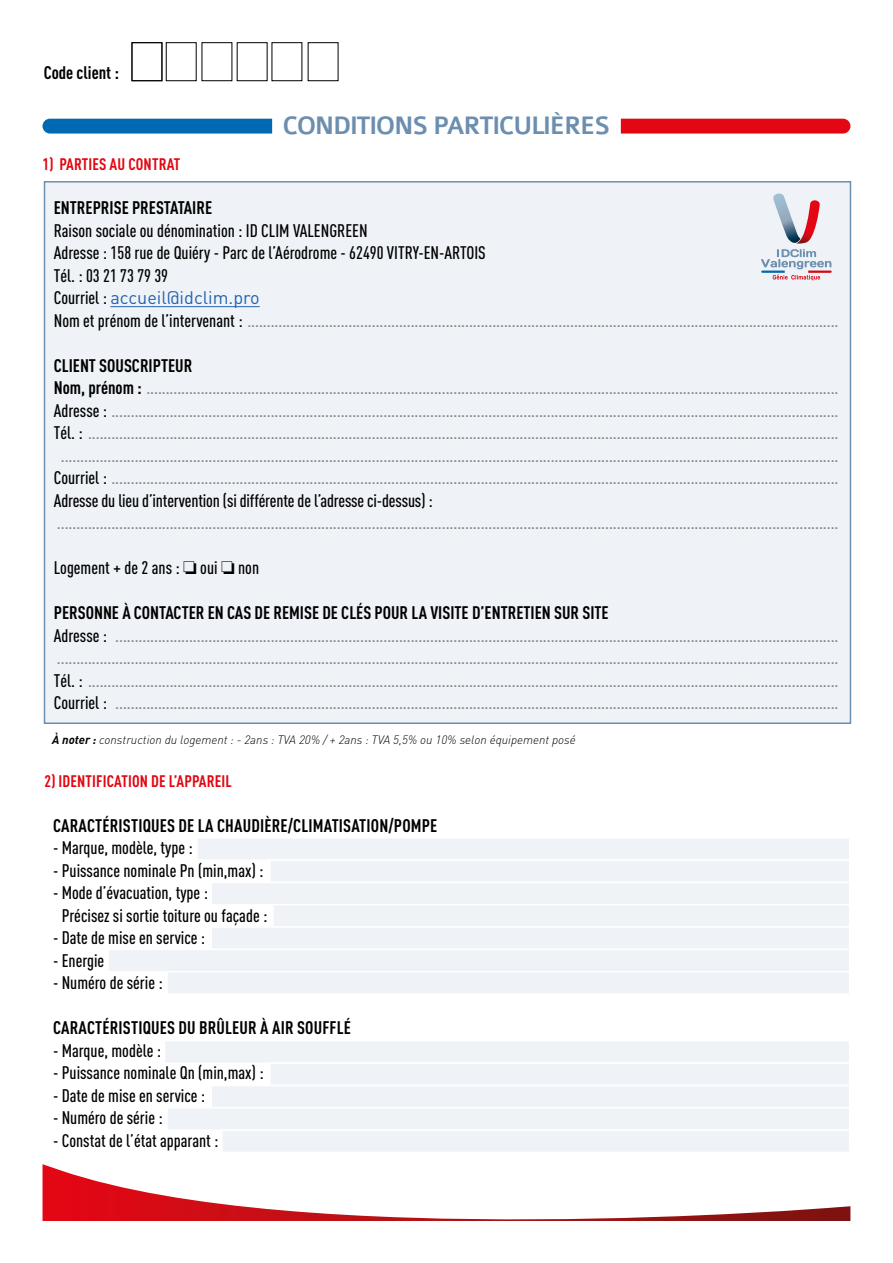
<style>
.page{position:relative;width:893px;height:1263px;background:#fff}
.page>*{position:absolute;margin:0;border:0;box-sizing:border-box;transform-origin:0 0}
.t1{font:500 27px "Colaborate";letter-spacing:-.05em;color:#6c8eaf}
.t2{font:500 condensed 18px/22.5px "DINOT";color:#878787}
.t3{font:500 condensed 18px/22.5px "DINOT";color:#000}
.t4{font:700 condensed 18px "DINOT";letter-spacing:.01em;color:#000}
.t5{font:700 condensed 16.5px "DINOT";letter-spacing:.01em;color:#e30613}
.t6{font:italic 300 12px "DINOT";color:#000}
.s1{font-weight:400;font-stretch:normal;color:#2363ad}
.s2{color:#878787}
.s3{font-weight:700;color:#000}
.s4{color:#000}
.s5{font-weight:700}
</style>
<div class="page">
<div style="left:196px;top:837px;width:654px;height:24px;background:#eff3f8;border:2px solid #fff"></div>
<div style="left:164px;top:1040px;width:686px;height:24px;background:#eff3f8;border:2px solid #fff"></div>
<div style="left:269px;top:859px;width:581px;height:24px;background:#eff3f8;border:2px solid #fff"></div>
<div style="left:269px;top:1062px;width:581px;height:24px;background:#eff3f8;border:2px solid #fff"></div>
<div style="left:210px;top:882px;width:640px;height:23px;background:#eff3f8;border:2px solid #fff"></div>
<div style="left:210px;top:1085px;width:640px;height:23px;background:#eff3f8;border:2px solid #fff"></div>
<div style="left:272px;top:904px;width:578px;height:24px;background:#eff3f8;border:2px solid #fff"></div>
<div style="left:166px;top:1107px;width:684px;height:24px;background:#eff3f8;border:2px solid #fff"></div>
<div style="left:210px;top:926px;width:640px;height:24px;background:#eff3f8;border:2px solid #fff"></div>
<div style="left:221px;top:1129px;width:629px;height:24px;background:#eff3f8;border:2px solid #fff"></div>
<div style="left:107px;top:949px;width:743px;height:23px;background:#eff3f8;border:2px solid #fff"></div>
<div style="left:166px;top:971px;width:684px;height:24px;background:#eff3f8;border:2px solid #fff"></div>
<div style="left:44px;top:182px;width:806px;height:541px;background:#eff3f8"></div>
<hr style="left:110px;top:306px;width:150px;height:1px;background:#2363ad">
<svg style="left:43px;top:1164px;width:807px;height:57px"></svg>
<svg style="left:761px;top:193px;width:71px;height:87px"></svg>
<div style="left:132px;top:43px;width:30px;height:38px;border:1px solid #000"></div>
<svg style="left:621px;top:119px;width:229px;height:15px"></svg>
<svg style="left:43px;top:119px;width:229px;height:15px"></svg>
<p class="t4" style="left:44px;top:61px;width:77px">Code client :</p>
<h1 class="t1" style="left:283px;top:112px;width:329px">CONDITIONS PARTICULIÈRES</h1>
<p class="t5" style="left:43px;top:154px;width:139px">1) PARTIES AU CONTRAT</p>
<p class="t4" style="left:54px;top:197px;width:160px">ENTREPRISE PRESTATAIRE</p>
<p class="t3" style="left:54px;top:219px;width:786px">Raison sociale ou dénomination : ID CLIM VALENGREEN<br>Adresse : 158 rue de Quiéry - Parc de l’Aérodrome - 62490 VITRY-EN-ARTOIS<br>Tél. : 03 21 73 79 39<br>Courriel : <span class="s1">accueil@idclim.pro<br></span>Nom et prénom de l’intervenant : <span class="s2">........................................................................................................................................................</span></p>
<p class="t4" style="left:54px;top:354px;width:140px">CLIENT SOUSCRIPTEUR</p>
<p class="t2" style="left:54px;top:376px;width:786px"><span class="s3">Nom, prénom :</span> ..................................................................................................................................................................................</p>
<p class="t2" style="left:54px;top:399px;width:786px"><span class="s4">Adresse :</span> ...........................................................................................................................................................................................</p>
<p class="t2" style="left:54px;top:421px;width:786px"><span class="s4">Tél. :</span> .................................................................................................................................................................................................</p>
<p class="t2" style="left:61px;top:444px;width:779px">........................................................................................................................................................................................................</p>
<p class="t2" style="left:54px;top:466px;width:786px"><span class="s4">Courriel :</span> ...........................................................................................................................................................................................</p>
<p class="t3" style="left:54px;top:489px;width:381px">Adresse du lieu d’intervention (si différente de l’adresse ci-dessus) :</p>
<p class="t2" style="left:57px;top:511px;width:783px">.........................................................................................................................................................................................................</p>
<p class="t3" style="left:54px;top:556px;width:207px">Logement + de 2 ans : oui non</p>
<p class="t2" style="left:54px;top:601px;width:786px"><span class="s3">PERSONNE À CONTACTER EN CAS DE REMISE DE CLÉS POUR LA VISITE D’ENTRETIEN SUR SITE<br></span><span class="s4">Adresse :</span> .......................................................................................................................................................................................... .........................................................................................................................................................................................................<br><span class="s4">Tél. :</span> .................................................................................................................................................................................................<br><span class="s4">Courriel :</span> ..........................................................................................................................................................................................</p>
<p class="t6" style="left:52px;top:732px;width:525px"><span class="s5">À noter :</span> construction du logement : - 2ans : TVA 20% / + 2ans : TVA 5,5% ou 10% selon équipement posé</p>
<p class="t5" style="left:44px;top:771px;width:189px">2) IDENTIFICATION DE L’APPAREIL</p>
<p class="t4" style="left:53px;top:814px;width:386px">CARACTÉRISTIQUES DE LA CHAUDIÈRE/CLIMATISATION/POMPE</p>
<p class="t3" style="left:53px;top:836px;width:141px">- Marque, modèle, type :</p>
<p class="t3" style="left:53px;top:859px;width:212px">- Puissance nominale Pn (min,max) :</p>
<p class="t3" style="left:62px;top:881px;width:207px;text-indent:-9px">- Mode d’évacuation, type :<br>Précisez si sortie toiture ou façade :</p>
<p class="t3" style="left:53px;top:926px;width:154px">- Date de mise en service :</p>
<p class="t3" style="left:53px;top:949px;width:53px">- Energie</p>
<p class="t3" style="left:53px;top:971px;width:111px">- Numéro de série :</p>
<p class="t4" style="left:53px;top:1017px;width:299px">CARACTÉRISTIQUES DU BRÛLEUR À AIR SOUFFLÉ</p>
<p class="t3" style="left:53px;top:1039px;width:110px">- Marque, modèle :</p>
<p class="t3" style="left:53px;top:1061px;width:212px">- Puissance nominale Qn (min,max) :</p>
<p class="t3" style="left:53px;top:1084px;width:154px">- Date de mise en service :</p>
<p class="t3" style="left:53px;top:1106px;width:111px">- Numéro de série :</p>
<p class="t3" style="left:53px;top:1129px;width:167px">- Constat de l’état apparant :</p>
</div>
